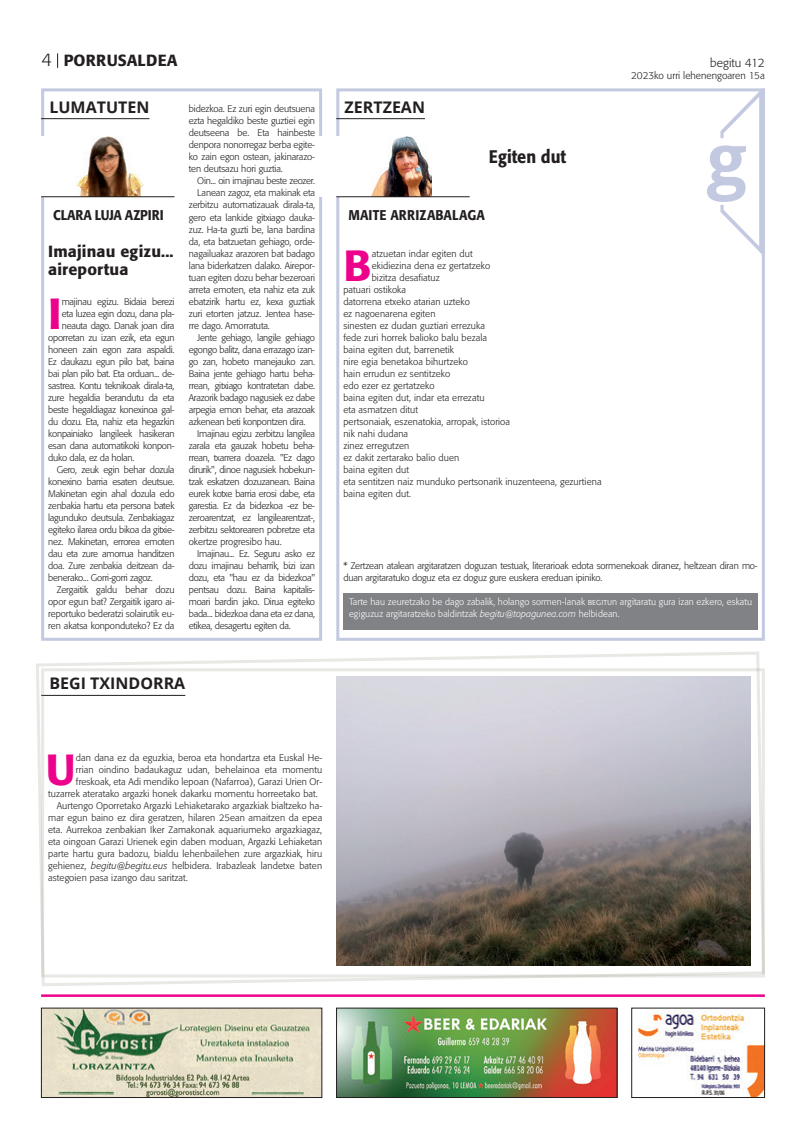
<style>
.page{position:relative;width:806px;height:1146px;background:#fff}
.page>*{position:absolute;margin:0;border:0;box-sizing:border-box;transform-origin:0 0}
.Testua{font:500 43.1px "Formata";color:#ed028c}
.Portada_testu_nagusi{font:500 43.1px "Formata";color:#ed028c}
.ZerbitzuakTestua{font:500 18px "Formata";color:#231f20;scale:.9 1}
.Titularra_16{font:300 18px "Formata";color:#231f20}
.Titularra_16-2{font:700 16px "Open Sans";color:#231f20}
.TItularra_18{font:500 16px/18px "Formata";letter-spacing:.01em;color:#231f20}
.Titularra_16-3{font:500 16px "Formata";letter-spacing:.01em;color:#231f20}
.ZerbitzuakTestua-2{font:500 14px "Formata";color:#231f20;scale:.9 1}
.t1{font:300 12px "Formata";color:#231f20}
.t2{font:300 10px "Formata";color:#231f20}
.Testua-2{font:300 9.5px/12px "Formata";letter-spacing:-.01em;color:#231f20;text-align:justify}
.Portada_testu_nagusi-2{font:300 9.5px/12px "Formata";letter-spacing:.01em;color:#231f20;text-align:justify}
.Testua-3{font:300 9.5px "Formata";letter-spacing:.01em;color:#231f20}
.Testua_lehena_kapitu{font:300 9.5px/12px "Formata";letter-spacing:-.015em;color:#231f20}
.t3{font:300 9.2px/12px "Formata";letter-spacing:.01em;color:#fff}
.s1{font-family:"Formata Light SC";font-weight:400}
.s2{font-style:italic}
</style>
<div class="page">
<div style="left:41px;top:88px;width:281px;height:552px;border:3px solid #c3c9e0"></div>
<svg style="left:707px;top:92px;width:53px;height:160px"></svg>
<div style="left:336px;top:88px;width:428px;height:552px;border:3px solid #c3c9e0"></div>
<div style="left:0;top:136px;width:469px;height:61px;background:#fff"></div>
<svg style="left:57px;top:53px;width:1px;height:15px"></svg>
<hr style="left:41px;top:118px;width:108px;height:1px;background:#231f20">
<hr style="left:336px;top:118px;width:89px;height:1px;background:#231f20">
<hr style="left:41px;top:994px;width:723px;height:2px;background:#ed028c">
<img style="left:43px;top:1009px;width:277px;height:86px">
<svg style="left:36px;top:651px;width:729px;height:335px"></svg>
<img style="left:336px;top:676px;width:414px;height:288px">
<img style="left:638px;top:1009px;width:124px;height:86px">
<img style="left:338px;top:1009px;width:277px;height:86px">
<div style="left:336px;top:1007px;width:281px;height:90px;border:1px solid #231f20"></div>
<div style="left:343px;top:592px;width:414px;height:37px;background:#808285"></div>
<img style="left:371px;top:136px;width:60px;height:60px">
<hr style="left:336px;top:196px;width:133px;height:1px;background:#231f20">
<img style="left:76px;top:136px;width:68px;height:60px">
<hr style="left:41px;top:196px;width:133px;height:1px;background:#231f20">
<p class="Titularra_16" style="left:41px;top:49px;width:12px">4</p>
<p class="Titularra_16-3" style="left:64px;top:50px;width:115px">PORRUSALDEA</p>
<p class="t1" style="left:709px;top:56px;width:56px">begitu 412</p>
<p class="t2" style="left:631px;top:70px;width:135px">2023ko urri lehenengoaren 15a</p>
<p class="Titularra_16-2" style="left:49px;top:95px;width:101px">LUMATUTEN</p>
<p class="Titularra_16-2" style="left:344px;top:95px;width:82px">ZERTZEAN</p>
<p class="Testua-2" style="left:189px;top:103px;width:128px">bidezkoa. Ez zuri egin deutsuena ezta hegaldiko beste guztiei egin deutseena be. Eta hainbeste denpora nonorregaz berba egite&shy;ko zain egon ostean, jakinarazo&shy;ten deutsazu hori guztia.</p>
<p class="Testua-2" style="left:197px;top:175px;width:119px">Oin... oin imajinau beste zeozer.</p>
<p class="Testua-2" style="left:189px;top:187px;width:128px;text-indent:9px">Lanean zagoz, eta makinak eta zerbitzu automatizauak dirala-ta, gero eta lankide gitxiago dauka&shy;zuz. Ha-ta guzti be, lana bardina da, eta batzuetan gehiago, orde&shy;nagailuakaz arazoren bat badago lana biderkatzen dalako. Airepor&shy;tuan egiten dozu behar bezeroari arreta emoten, eta nahiz eta zuk ebatzirik hartu ez, kexa guztiak zuri etorten jatzuz. Jentea hase&shy;rre dago. Amorratuta.</p>
<p class="Testua-2" style="left:189px;top:331px;width:128px;text-indent:9px">Jente gehiago, langile gehiago egongo balitz, dana errazago izan&shy;go zan, hobeto manejauko zan.<br>Baina jente gehiago hartu beha&shy;rrean, gitxiago kontratetan dabe.<br>Arazorik badago nagusiek ez dabe arpegia emon behar, eta arazoak azkenean beti konpontzen dira.</p>
<p class="Testua-2" style="left:189px;top:427px;width:128px;text-indent:9px">Imajinau egizu zerbitzu langilea zarala eta gauzak hobetu beha&shy;rrean, txarrera doazela. "Ez dago dirurik", dinoe nagusiek hobekun&shy;tzak eskatzen dozuzanean. Baina eurek kotxe barria erosi dabe, eta garestia. Ez da bidezkoa -ez be&shy;zeroarentzat, ez langilearentzat-, zerbitzu sektorearen pobretze eta okertze progresibo hau.</p>
<p class="Testua-2" style="left:189px;top:547px;width:128px;text-indent:9px">Imajinau... Ez. Seguru asko ez dozu imajinau beharrik, bizi izan dozu, eta "hau ez da bidezkoa" pentsau dozu. Baina kapitalis&shy;moari bardin jako. Dirua egiteko bada... bidezkoa dana eta ez dana, etikea, desagertu egiten da.</p>
<p class="ZerbitzuakTestua" style="left:488px;top:145px;width:87px">Egiten dut</p>
<p class="ZerbitzuakTestua-2" style="left:348px;top:206px;width:153px">MAITE ARRIZABALAGA</p>
<p class="ZerbitzuakTestua-2" style="left:53px;top:206px;width:124px">CLARA LUJA AZPIRI</p>
<p class="TItularra_18" style="left:48px;top:242px;width:127px">Imajinau egizu... aireportua</p>
<p class="Testua" style="left:343px;top:239px;width:29px">B</p>
<p class="Testua-3" style="left:371px;top:247px;width:102px">atzuetan indar egiten dut</p>
<p class="Testua-3" style="left:371px;top:259px;width:120px">ekidiezina dena ez gertatzeko</p>
<p class="Testua-3" style="left:371px;top:271px;width:69px">bizitza desafiatuz</p>
<p class="Testua-3" style="left:343px;top:283px;width:64px">patuari ostikoka</p>
<p class="Testua-3" style="left:343px;top:295px;width:128px">datorrena etxeko atarian uzteko</p>
<p class="Testua-3" style="left:343px;top:307px;width:93px">ez nagoenarena egiten</p>
<p class="Testua-3" style="left:343px;top:319px;width:143px">sinesten ez dudan guztiari errezuka</p>
<p class="Testua-3" style="left:343px;top:331px;width:145px">fede zuri horrek balioko balu bezala</p>
<p class="Testua-3" style="left:343px;top:343px;width:112px">baina egiten dut, barrenetik</p>
<p class="Testua-3" style="left:343px;top:355px;width:126px">nire egia benetakoa bihurtzeko</p>
<p class="Testua-3" style="left:343px;top:367px;width:108px">hain errudun ez sentitzeko</p>
<p class="Testua-3" style="left:343px;top:379px;width:93px">edo ezer ez gertatzeko</p>
<p class="Testua-3" style="left:343px;top:391px;width:142px">baina egiten dut, indar eta errezatu</p>
<p class="Testua-3" style="left:343px;top:403px;width:76px">eta asmatzen ditut</p>
<p class="Testua-3" style="left:343px;top:415px;width:168px">pertsonaiak, eszenatokia, arropak, istorioa</p>
<p class="Testua-3" style="left:343px;top:427px;width:66px">nik nahi dudana</p>
<p class="Testua-3" style="left:343px;top:439px;width:67px">zinez erregutzen</p>
<p class="Testua-3" style="left:343px;top:451px;width:117px">ez dakit zertarako balio duen</p>
<p class="Testua-3" style="left:343px;top:463px;width:67px">baina egiten dut</p>
<p class="Testua-3" style="left:343px;top:475px;width:259px">eta sentitzen naiz munduko pertsonarik inuzenteena, gezurtiena</p>
<p class="Testua-3" style="left:343px;top:487px;width:69px">baina egiten dut.</p>
<p class="Testua" style="left:48px;top:287px;width:15px">I</p>
<p class="Testua-2" style="left:62px;top:295px;width:114px">majinau egizu. Bidaia berezi</p>
<p class="Testua-2" style="left:62px;top:307px;width:114px">eta luzea egin dozu, dana pla-</p>
<p class="Testua-2" style="left:62px;top:319px;width:114px">neauta dago. Danak joan dira</p>
<p class="Testua-2" style="left:48px;top:331px;width:128px">oporretan zu izan ezik, eta egun</p>
<p class="Testua-2" style="left:48px;top:343px;width:128px">honeen zain egon zara aspaldi.</p>
<p class="Testua-2" style="left:48px;top:355px;width:128px">Ez daukazu egun pilo bat, baina</p>
<p class="Testua-2" style="left:48px;top:367px;width:128px">bai plan pilo bat. Eta orduan... de-</p>
<p class="Testua-2" style="left:48px;top:379px;width:128px">sastrea. Kontu teknikoak dirala-ta,</p>
<p class="Testua-2" style="left:48px;top:391px;width:128px">zure hegaldia berandutu da eta</p>
<p class="Testua-2" style="left:48px;top:403px;width:128px">beste hegaldiagaz konexinoa gal-</p>
<p class="Testua-2" style="left:48px;top:415px;width:128px">du dozu. Eta, nahiz eta hegazkin</p>
<p class="Testua-2" style="left:48px;top:427px;width:128px">konpainiako langileek hasikeran</p>
<p class="Testua-2" style="left:48px;top:439px;width:128px">esan dana automatikoki konpon-</p>
<p class="Testua-2" style="left:48px;top:451px;width:88px">duko dala, ez da holan.</p>
<p class="Testua-2" style="left:48px;top:463px;width:128px;text-indent:9px">Gero, zeuk egin behar dozula konexino barria esaten deutsue.<br>Makinetan egin ahal dozula edo zenbakia hartu eta persona batek lagunduko deutsula. Zenbakiagaz egiteko ilarea ordu bikoa da gitxie&shy;nez. Makinetan, errorea emoten dau eta zure amorrua handitzen doa. Zure zenbakia deitzean da&shy;benerako... Gorri-gorri zagoz.</p>
<p class="Testua-2" style="left:48px;top:583px;width:128px;text-indent:9px">Zergaitik galdu behar dozu opor egun bat? Zergaitik igaro ai&shy;reportuko bederatzi solairutik eu&shy;ren akatsa konponduteko? Ez da</p>
<p class="Testua_lehena_kapitu" style="left:343px;top:559px;width:415px">* Zertzean atalean argitaratzen doguzan testuak, literarioak edota sormenekoak diranez, heltzean diran mo&shy;duan argitaratuko doguz eta ez doguz gure euskera ereduan ipiniko.</p>
<p class="t3" style="left:349px;top:595px;width:404px">Tarte hau zeuretzako be dago zabalik, holango sormen-lanak <span class="s1">begitu</span>n argitaratu gura izan ezkero, eskatu egiguzuz argitaratzeko baldintzak <span class="s2">begitu@topagunea.com</span> helbidean.</p>
<p class="Titularra_16-2" style="left:49px;top:672px;width:137px">BEGI TXINDORRA</p>
<p class="Portada_testu_nagusi" style="left:46px;top:743px;width:31px">U</p>
<p class="Portada_testu_nagusi-2" style="left:76px;top:751px;width:247px">dan dana ez da eguzkia, beroa eta hondartza eta Euskal He-</p>
<p class="Portada_testu_nagusi-2" style="left:76px;top:763px;width:247px">rrian oindino badaukaguz udan, behelainoa eta momentu</p>
<p class="Portada_testu_nagusi-2" style="left:76px;top:775px;width:247px">freskoak, eta Adi mendiko lepoan (Nafarroa), Garazi Urien Or-</p>
<p class="Portada_testu_nagusi-2" style="left:48px;top:787px;width:271px">tuzarrek ateratako argazki honek dakarku momentu horreetako bat.</p>
<p class="Portada_testu_nagusi-2" style="left:48px;top:799px;width:275px;text-indent:9px">Aurtengo Oporretako Argazki Lehiaketarako argazkiak bialtzeko ha&shy;mar egun baino ez dira geratzen, hilaren 25ean amaitzen da epea eta. Aurrekoa zenbakian Iker Zamakonak aquariumeko argazkiagaz, eta oingoan Garazi Urienek egin daben moduan, Argazki Lehiaketan parte hartu gura badozu, bialdu lehenbailehen zure argazkiak, hiru gehienez, <span class="s2">begitu@begitu.eus</span> helbidera. Irabazleak landetxe baten astegoien pasa izango dau saritzat.</p>
</div>
